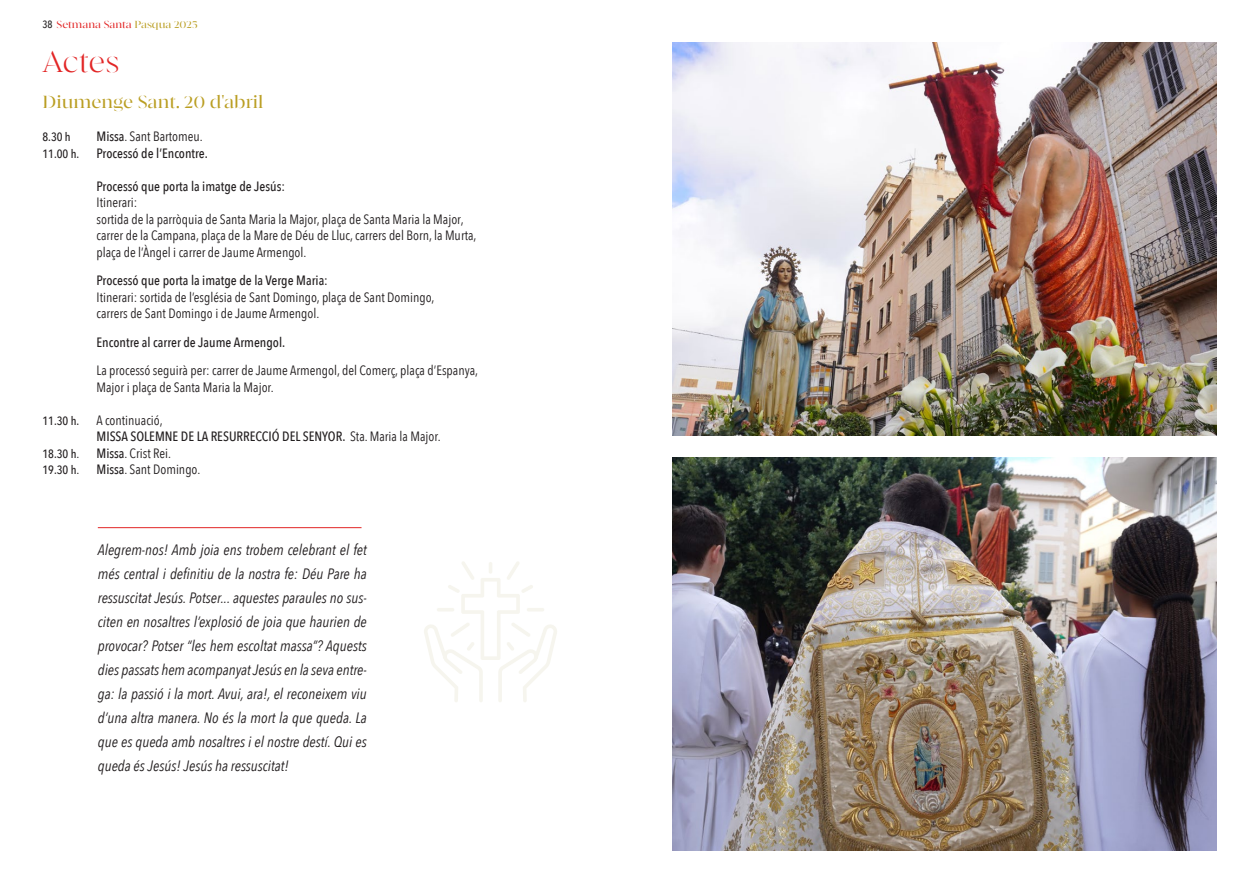
<style>
.page{position:relative;width:1259px;height:893px;background:#fff}
.page>*{position:absolute;margin:0;border:0;box-sizing:border-box;transform-origin:0 0}
.t1{font:300 30px "Amarela Stencil";letter-spacing:-.005em;color:#e22525}
.t2{font:18px "Amarela Stencil";color:#ba9e22}
.t3{font:italic 15px/24px "Avenir Next Condensed";color:#231f20;text-align:justify}
.t4{font:13.5px/16.5px "Avenir Next Condensed";color:#231f20}
.t5{font:500 13.5px "Avenir Next Condensed";color:#231f20}
.t6{font:500 12px "Avenir Next Condensed";color:#231f20}
.t7{font:10.5px "Amarela Stencil";color:#e22525}
.s1{font-family:"Avenir Next Condensed";font-weight:500;color:#231f20}
.s2{color:#ba9e22}
.s3{font-weight:500}
.s4{font-weight:400}
.s5{font-weight:400;font-size:13.5px}
</style>
<div class="page">
<hr style="left:98px;top:527px;width:263px;height:1px;background:#e22525">
<img style="left:672px;top:43px;width:544px;height:393px">
<img style="left:672px;top:457px;width:544px;height:393px">
<svg style="left:424px;top:561px;width:133px;height:141px"></svg>
<p class="t7" style="left:43px;top:17px;width:157px"><span class="s1">38</span> Setmana Santa <span class="s2">Pasqua 2025</span></p>
<p class="t1" style="left:43px;top:43px;width:78px">Actes</p>
<p class="t2" style="left:43px;top:91px;width:222px">Diumenge Sant. 20 d'abril</p>
<p class="t6" style="left:43px;top:130px;width:30px">8.30 h</p>
<p class="t4" style="left:97px;top:128px;width:108px"><span class="s3">Missa</span>. Sant Bartomeu.</p>
<p class="t6" style="left:43px;top:146px;width:38px">11.00 h.</p>
<p class="t5" style="left:97px;top:145px;width:113px">Processó de l’Encontre.</p>
<p class="t5" style="left:97px;top:178px;width:190px">Processó que porta la imatge de Jesús:</p>
<p class="t4" style="left:97px;top:194px;width:42px">Itinerari:</p>
<p class="t4" style="left:97px;top:210px;width:381px">sortida de la parròquia de Santa Maria la Major, plaça de Santa Maria la Major, carrer de la Campana, plaça de la Mare de Déu de Lluc, carrers del Born, la Murta,</p>
<p class="t4" style="left:97px;top:243px;width:211px">plaça de l’Àngel i carrer de Jaume Armengol.</p>
<p class="t5" style="left:97px;top:272px;width:233px">Processó que porta la imatge de la Verge Maria:</p>
<p class="t4" style="left:97px;top:288px;width:339px">Itinerari: sortida de l’església de Sant Domingo, plaça de Sant Domingo,</p>
<p class="t4" style="left:97px;top:305px;width:224px">carrers de Sant Domingo i de Jaume Armengol.</p>
<p class="t5" style="left:97px;top:334px;width:190px">Encontre al carrer de Jaume Armengol.</p>
<p class="t4" style="left:97px;top:362px;width:383px">La processó seguirà per: carrer de Jaume Armengol, del Comerç, plaça d’Espanya,</p>
<p class="t4" style="left:97px;top:378px;width:179px">Major i plaça de Santa Maria la Major.</p>
<p class="t6" style="left:43px;top:413px;width:38px">11.30 h.</p>
<p class="t4" style="left:97px;top:411px;width:68px">A continuació,</p>
<p class="t5" style="left:97px;top:428px;width:346px">MISSA SOLEMNE DE LA RESURRECCIÓ DEL SENYOR. <span class="s4">Sta. Maria la Major.</span></p>
<p class="t6" style="left:43px;top:446px;width:38px">18.30 h<span class="s5">.</span></p>
<p class="t4" style="left:97px;top:444px;width:76px"><span class="s3">Missa</span>. Crist Rei.</p>
<p class="t6" style="left:43px;top:463px;width:38px">19.30 h<span class="s5">.</span></p>
<p class="t4" style="left:97px;top:461px;width:105px"><span class="s3">Missa</span>. Sant Domingo.</p>
<p class="t3" style="left:98px;top:538px;width:270px">Alegrem-nos! Amb joia ens trobem celebrant el fet més central i definitiu de la nostra fe: Déu Pare ha ressuscitat Jesús. Potser... aquestes paraules no sus&shy;citen en nosaltres l’explosió de joia que haurien de provocar? Potser “les hem escoltat massa”? Aquests dies passats hem acompanyat Jesús en la seva entre&shy;ga: la passió i la mort. Avui, ara!, el reconeixem viu d’una altra manera. No és la mort la que queda. La que es queda amb nosaltres i el nostre destí. Qui es queda és Jesús! Jesús ha ressuscitat!</p>
</div>
